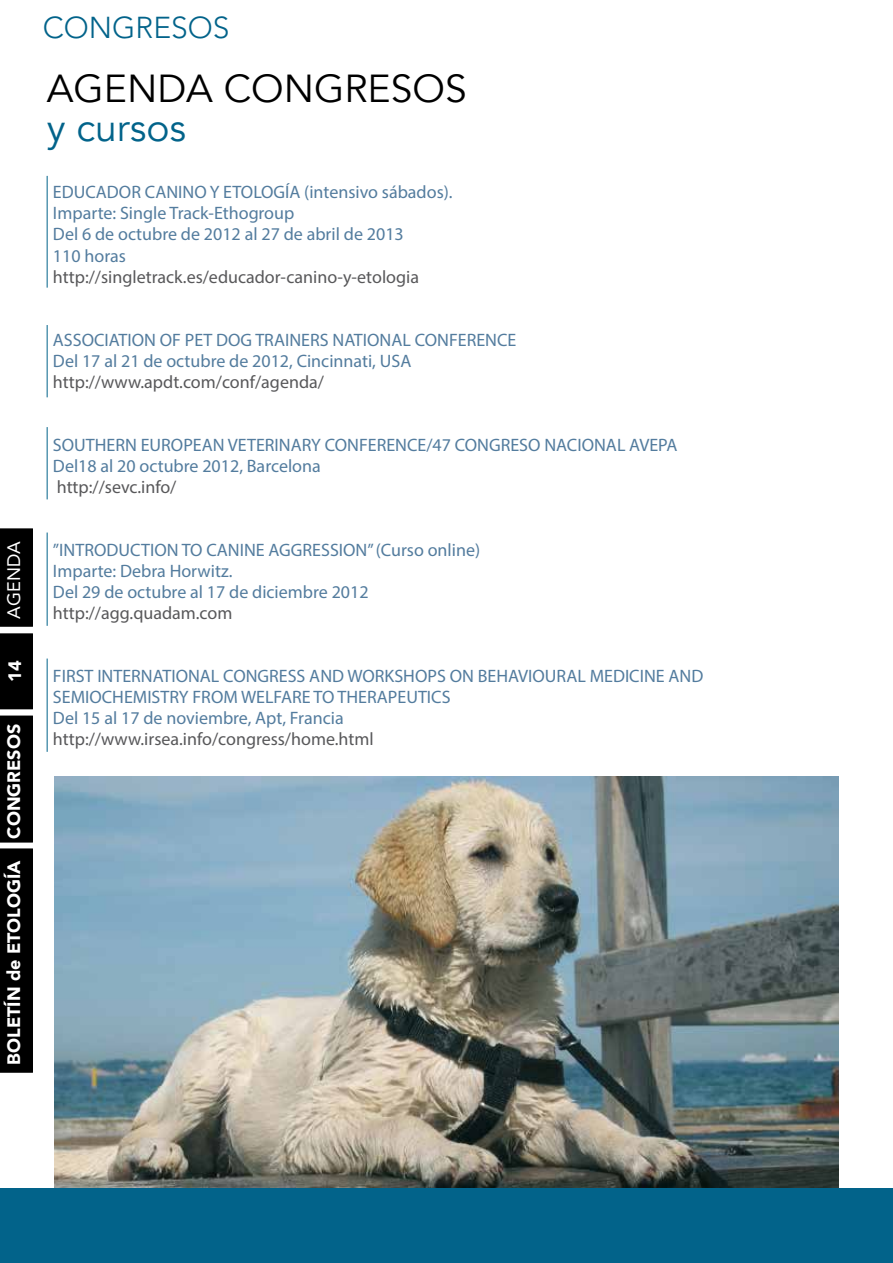
<style>
.page{position:relative;width:893px;height:1263px;background:#fff}
.page>*{position:absolute;margin:0;border:0;box-sizing:border-box;transform-origin:0 0}
.t1{font:39px "Avenir";color:#000}
.t2{font:39px "Avenir";color:#02638a}
.t3{font:300 30px "Avenir";color:#02638a}
.t4{font:18px/21px "Myriad Pro";color:#537c9e}
.t5{font:18px "Myriad Pro";color:#58585a}
.t6{font:900 18px "Avenir";color:#fff}
.t7{font:18px "Avenir";color:#fff}
</style>
<div class="page">
<img style="left:54px;top:777px;width:785px;height:411px">
<div style="left:0;top:1188px;width:893px;height:75px;background:#02638a"></div>
<div style="left:0;top:715px;width:33px;height:127px;background:#000"></div>
<div style="left:0;top:633px;width:33px;height:76px;background:#000"></div>
<div style="left:0;top:528px;width:33px;height:99px;background:#000"></div>
<div style="left:0;top:848px;width:33px;height:225px;background:#000"></div>
<hr style="left:47px;top:176px;width:1px;height:112px;background:#02638a">
<hr style="left:47px;top:325px;width:1px;height:72px;background:#02638a">
<hr style="left:47px;top:427px;width:1px;height:72px;background:#02638a">
<hr style="left:47px;top:658px;width:1px;height:94px;background:#02638a">
<hr style="left:47px;top:532px;width:1px;height:94px;background:#02638a">
<p class="t7" style="left:3px;top:619px;width:79px;rotate:-90deg">AGENDA</p>
<p class="t6" style="left:-1px;top:682px;width:23px;rotate:-90deg">14</p>
<p class="t6" style="left:-2px;top:838px;width:115px;rotate:-90deg">CONGRESOS</p>
<p class="t6" style="left:-2px;top:1065px;width:206px;rotate:-90deg">BOLETÍN de ETOLOGÍA</p>
<h2 class="t3" style="left:43px;top:10px;width:185px">CONG RESOS</h2>
<h1 class="t1" style="left:47px;top:65px;width:421px">AGENDA CONGRESOS</h1>
<h1 class="t2" style="left:47px;top:104px;width:141px">y cursos</h1>
<p class="t4" style="left:53px;top:182px;width:401px">EDUCADOR CANINO Y ETOLOGÍA (intensivo sábados).<br>Imparte: Single Track-Ethogroup<br>Del 6 de octubre de 2012 al 27 de abril de 2013<br>110 horas</p>
<p class="t5" style="left:53px;top:265px;width:368px">http://singletrack.es/educador-canino-y-etologia</p>
<p class="t4" style="left:53px;top:329px;width:465px">ASSOCIATION OF PET DOG TRAINERS NATIONAL CONFERENCE<br>Del 17 al 21 de octubre de 2012, Cincinnati, USA</p>
<p class="t5" style="left:53px;top:370px;width:273px">http://www.apdt.com/conf/agenda/</p>
<p class="t4" style="left:53px;top:434px;width:626px">SOUTHERN EUROPEAN VETERINARY CONFERENCE/47 CONGRESO NACIONAL AVEPA<br>Del18 al 20 octubre 2012, Barcelona</p>
<p class="t5" style="left:57px;top:475px;width:121px">http://sevc.info/</p>
<p class="t4" style="left:53px;top:539px;width:429px">”INTRODUCTION TO CANINE AGGRESSION” (Curso online)<br>Imparte: Debra Horwitz.<br>Del 29 de octubre al 17 de diciembre 2012</p>
<p class="t5" style="left:53px;top:601px;width:181px">http://agg.quadam.com</p>
<p class="t4" style="left:53px;top:665px;width:652px">FIRST INTERNATIONAL CONGRESS AND WORKSHOPS ON BEHAVIOURAL MEDICINE AND<br>SEMIOCHEMISTRY FROM WELFARE TO THERAPEUTICS<br>Del 15 al 17 de noviembre, Apt, Francia</p>
<p class="t5" style="left:53px;top:727px;width:322px">http://www.irsea.info/congress/home.html</p>
</div>
